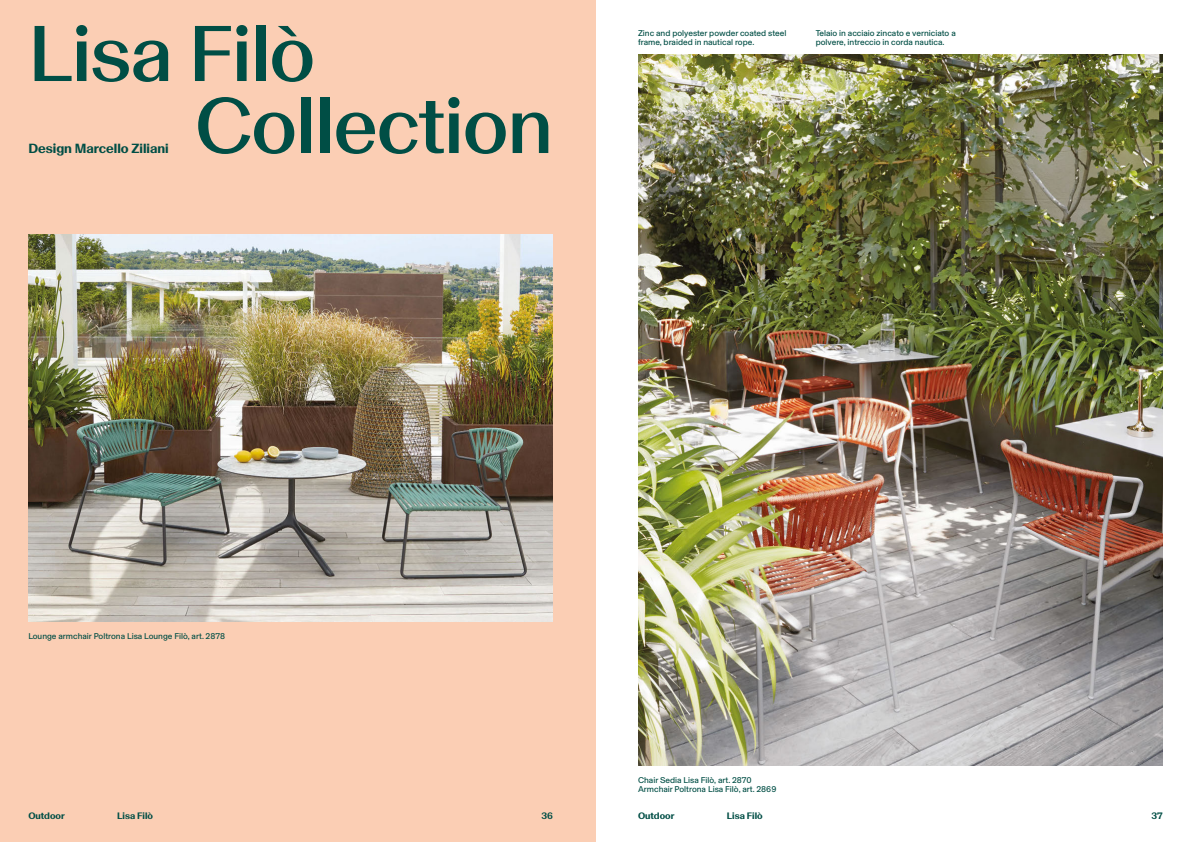
<style>
.page{position:relative;width:1191px;height:842px;background:#fff}
.page>*{position:absolute;margin:0;border:0;box-sizing:border-box;transform-origin:0 0}
.t1{font:500 80px "Basel Classic";letter-spacing:-.01em;color:#004e45}
.t2{font:700 13.5px "Basel Classic";color:#004e45}
.t3{font:700 9.5px "Basel Classic";color:#004e45}
.t4{font:8.5px/9px "Basel Grotesk";color:#004e45}
</style>
<div class="page">
<div style="left:0;top:0;width:595px;height:842px;background:#fbceb4"></div>
<img style="left:28px;top:234px;width:525px;height:387px">
<img style="left:638px;top:54px;width:524px;height:711px">
<h1 class="t1" style="left:28px;top:-3px;width:288px">Lisa Filò</h1>
<h2 class="t2" style="left:28px;top:139px;width:142px">Design Marcello Ziliani</h2>
<h1 class="t1" style="left:195px;top:69px;width:360px">Collection</h1>
<p class="t4" style="left:638px;top:28px;width:150px">Zinc and polyester powder coated steel frame, braided in nautical rope.</p>
<p class="t4" style="left:815px;top:28px;width:142px">Telaio in acciaio zincato e verniciato a polvere, intreccio in corda nautica.</p>
<p class="t4" style="left:28px;top:631px;width:198px">Lounge armchair Poltrona Lisa Lounge Filò, art. 2878</p>
<p class="t3" style="left:28px;top:809px;width:38px">Outdoor</p>
<p class="t3" style="left:117px;top:809px;width:37px">Lisa Filò</p>
<p class="t3" style="left:541px;top:809px;width:13px">36</p>
<p class="t4" style="left:638px;top:775px;width:140px">Chair Sedia Lisa Filò, art. 2870<br>Armchair Poltrona Lisa Filò, art. 2869</p>
<p class="t3" style="left:638px;top:809px;width:38px">Outdoor</p>
<p class="t3" style="left:727px;top:809px;width:37px">Lisa Filò</p>
<p class="t3" style="left:1151px;top:809px;width:13px">37</p>
</div>
